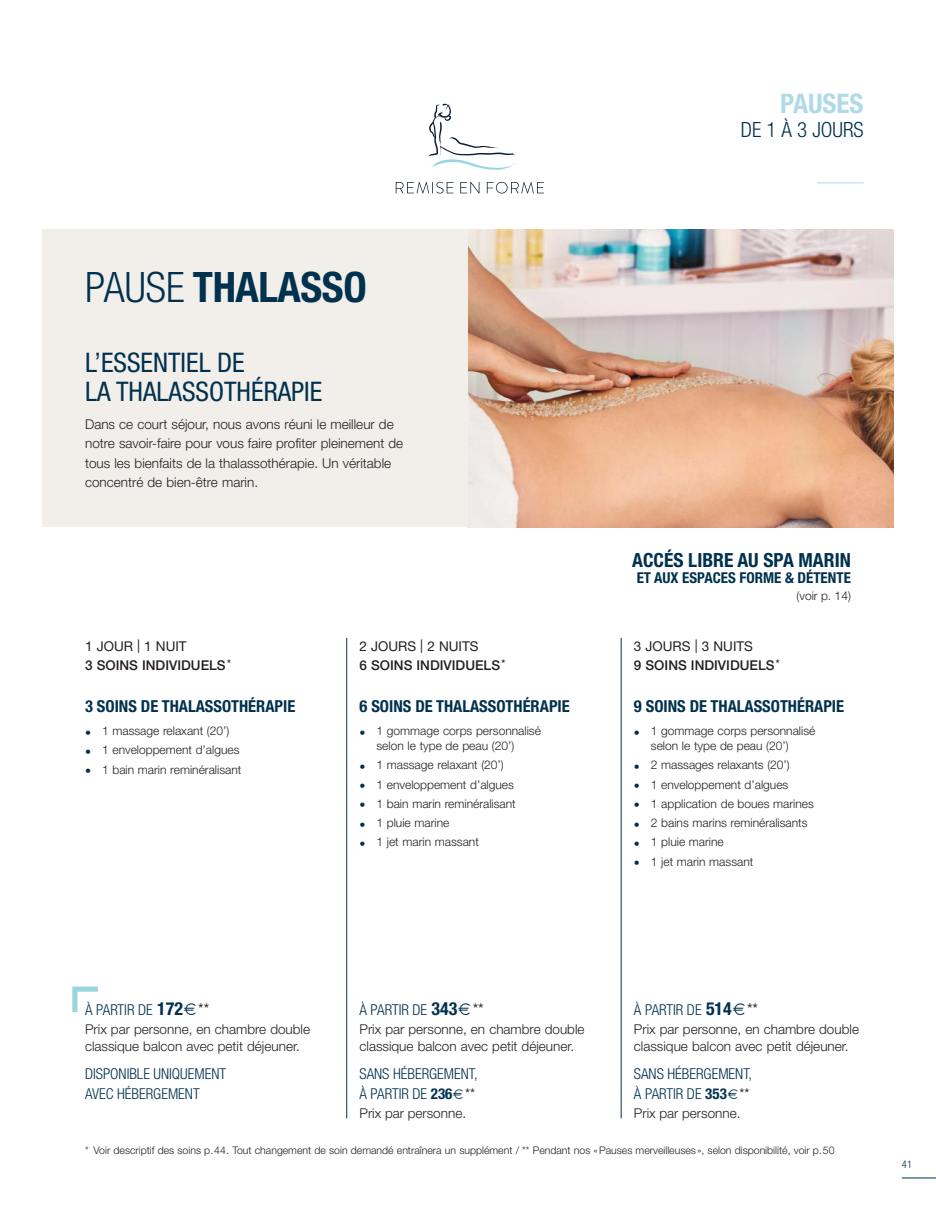
<style>
.page{position:relative;width:936px;height:1212px;background:#fff}
.page>*{position:absolute;margin:0;border:0;box-sizing:border-box;transform-origin:0 0}
.t1{font:700 condensed 42px "Helvetica Neue";letter-spacing:-.01em;color:#00314e}
.t2{font:condensed 27px/28.5px "Helvetica Neue";color:#00314e}
.t3{font:700 condensed 27px "Helvetica Neue";color:#b1dae8}
.t4{font:300 condensed 21px "Helvetica Neue";color:#00314e}
.t5{font:700 condensed 19.5px "Helvetica Neue";color:#00314e}
.t6{font:700 condensed 16.5px "Helvetica Neue";color:#00314e}
.t7{font:300 condensed 15px/19.5px "Helvetica Neue";color:#00314e}
.t8{font:700 condensed 15px "Helvetica Neue";color:#00314e}
.t9{font:300 13.5px/16.5px "Helvetica Neue";color:#241f1f}
.t10{font:500 13.5px/19.5px "Helvetica Neue";color:#241f1f}
.t11{font:300 12px/15px "Helvetica Neue";color:#241f1f}
.t12{font:300 10.5px "Helvetica Neue";color:#241f1f}
.t13{font:300 condensed 10.5px "Helvetica Neue";color:#00314e}
.s1{font-weight:300}
.s2{font-weight:400}
.s3{color:#00314e}
.s4{font-weight:700;font-size:18px}
.s5{font-size:16.5px;color:#241f1f}
.s6{font-weight:700}
.s7{color:#241f1f}
</style>
<div class="page">
<hr style="left:901px;top:1177px;width:34px;height:1px;background:#00314e">
<svg style="left:428px;top:104px;width:89px;height:66px"></svg>
<svg style="left:396px;top:182px;width:57px;height:12px"></svg>
<svg style="left:460px;top:182px;width:19px;height:12px"></svg>
<svg style="left:487px;top:182px;width:57px;height:12px"></svg>
<hr style="left:816px;top:183px;width:47px;height:1px;background:#b1dae8">
<img style="left:468px;top:230px;width:425px;height:297px">
<div style="left:43px;top:230px;width:425px;height:297px;background:#f2eeea"></div>
<hr style="left:346px;top:638px;width:1px;height:480px;background:#00314e">
<hr style="left:620px;top:638px;width:1px;height:480px;background:#00314e">
<svg style="left:72px;top:986px;width:26px;height:26px"></svg>
<h2 class="t3" style="left:780px;top:94px;width:85px">PAUSES</h2>
<h3 class="t4" style="left:740px;top:122px;width:124px">DE 1 À 3 JOURS</h3>
<h1 class="t1" style="left:85px;top:272px;width:283px"><span class="s1">PAUSE</span> THALASSO</h1>
<h2 class="t2" style="left:85px;top:351px;width:238px">L’ESSENTIEL DE<br>LA THALASSOTHÉRAPIE</h2>
<p class="t9" style="left:85px;top:415px;width:319px;line-height:19.5px">Dans ce court séjour, nous avons réuni le meilleur de notre savoir-faire pour vous faire profiter pleinement de tous les bienfaits de la thalassothérapie. Un véritable concentré de bien-être marin.</p>
<p class="t10" style="left:85px;top:637px;width:147px"><span class="s2">1 JOUR | 1 NUIT<br></span>3 SOINS INDIVIDUELS<sup>*</sup></p>
<h3 class="t6" style="left:85px;top:700px;width:212px">3 SOINS DE THALASSOTHÉRAPIE</h3>
<p class="t11" style="left:85px;top:724px;width:146px"><span class="s3">•</span> 1 massage relaxant (20’)</p>
<p class="t11" style="left:85px;top:744px;width:156px"><span class="s3">•</span> 1 enveloppement d’algues</p>
<p class="t11" style="left:85px;top:763px;width:158px"><span class="s3">•</span> 1 bain marin reminéralisant</p>
<p class="t10" style="left:359px;top:637px;width:147px"><span class="s2">2 JOURS | 2 NUITS<br></span>6 SOINS INDIVIDUELS<sup>*</sup></p>
<h3 class="t6" style="left:359px;top:700px;width:212px">6 SOINS DE THALASSOTHÉRAPIE</h3>
<p class="t11" style="left:376px;top:724px;width:166px;text-indent:-17px"><span class="s3">•</span> 1 gommage corps personnalisé selon le type de peau (20’)</p>
<p class="t11" style="left:359px;top:759px;width:146px"><span class="s3">•</span> 1 massage relaxant (20’)</p>
<p class="t11" style="left:359px;top:778px;width:156px"><span class="s3">•</span> 1 enveloppement d’algues</p>
<p class="t11" style="left:359px;top:797px;width:158px"><span class="s3">•</span> 1 bain marin reminéralisant</p>
<p class="t11" style="left:359px;top:816px;width:91px"><span class="s3">•</span> 1 pluie marine</p>
<p class="t11" style="left:359px;top:836px;width:121px"><span class="s3">•</span> 1 jet marin massant</p>
<h3 class="t5" style="left:632px;top:553px;width:220px">ACCÉS LIBRE AU SPA MARIN</h3>
<p class="t8" style="left:636px;top:572px;width:216px">ET AUX ESPACES FORME &amp; DÉTENTE</p>
<p class="t11" style="left:796px;top:589px;width:56px">(voir p. 14)</p>
<p class="t10" style="left:634px;top:637px;width:147px"><span class="s2">3 JOURS | 3 NUITS<br></span>9 SOINS INDIVIDUELS<sup>*</sup></p>
<h3 class="t6" style="left:634px;top:700px;width:212px">9 SOINS DE THALASSOTHÉRAPIE</h3>
<p class="t11" style="left:651px;top:724px;width:166px;text-indent:-17px"><span class="s3">•</span> 1 gommage corps personnalisé selon le type de peau (20’)</p>
<p class="t11" style="left:634px;top:759px;width:157px"><span class="s3">•</span> 2 massages relaxants (20’)</p>
<p class="t11" style="left:634px;top:778px;width:156px"><span class="s3">•</span> 1 enveloppement d’algues</p>
<p class="t11" style="left:634px;top:797px;width:181px"><span class="s3">•</span> 1 application de boues marines</p>
<p class="t11" style="left:634px;top:816px;width:175px"><span class="s3">•</span> 2 bains marins reminéralisants</p>
<p class="t11" style="left:634px;top:836px;width:91px"><span class="s3">•</span> 1 pluie marine</p>
<p class="t11" style="left:634px;top:855px;width:121px"><span class="s3">•</span> 1 jet marin massant</p>
<p class="t7" style="left:85px;top:1001px;width:126px">À PARTIR DE <span class="s4">172</span> <span class="s5">**</span></p>
<p class="t9" style="left:85px;top:1022px;width:226px">Prix par personne, en chambre double classique balcon avec petit déjeuner.</p>
<p class="t7" style="left:85px;top:1065px;width:142px">DISPONIBLE UNIQUEMENT<br>AVEC HÉBERGEMENT</p>
<p class="t7" style="left:359px;top:1001px;width:126px">À PARTIR DE <span class="s4">343</span> <span class="s5">**</span></p>
<p class="t9" style="left:359px;top:1022px;width:226px">Prix par personne, en chambre double classique balcon avec petit déjeuner.</p>
<p class="t7" style="left:359px;top:1065px;width:120px">SANS HÉBERGEMENT,<br>À PARTIR DE <span class="s6">236</span> <span class="s7">**</span></p>
<p class="t9" style="left:359px;top:1106px;width:108px">Prix par personne.</p>
<p class="t7" style="left:634px;top:1001px;width:126px">À PARTIR DE <span class="s4">514</span> <span class="s5">**</span></p>
<p class="t9" style="left:634px;top:1022px;width:226px">Prix par personne, en chambre double classique balcon avec petit déjeuner.</p>
<p class="t7" style="left:634px;top:1065px;width:120px">SANS HÉBERGEMENT,<br>À PARTIR DE <span class="s6">353</span> <span class="s7">**</span></p>
<p class="t9" style="left:634px;top:1106px;width:108px">Prix par personne.</p>
<p class="t12" style="left:85px;top:1146px;width:751px">* Voir descriptif des soins p.44. Tout changement de soin demandé entraînera un supplément / ** Pendant nos «Pauses merveilleuses», selon disponibilité, voir p.50</p>
<p class="t13" style="left:901px;top:1161px;width:12px">41</p>
</div>
